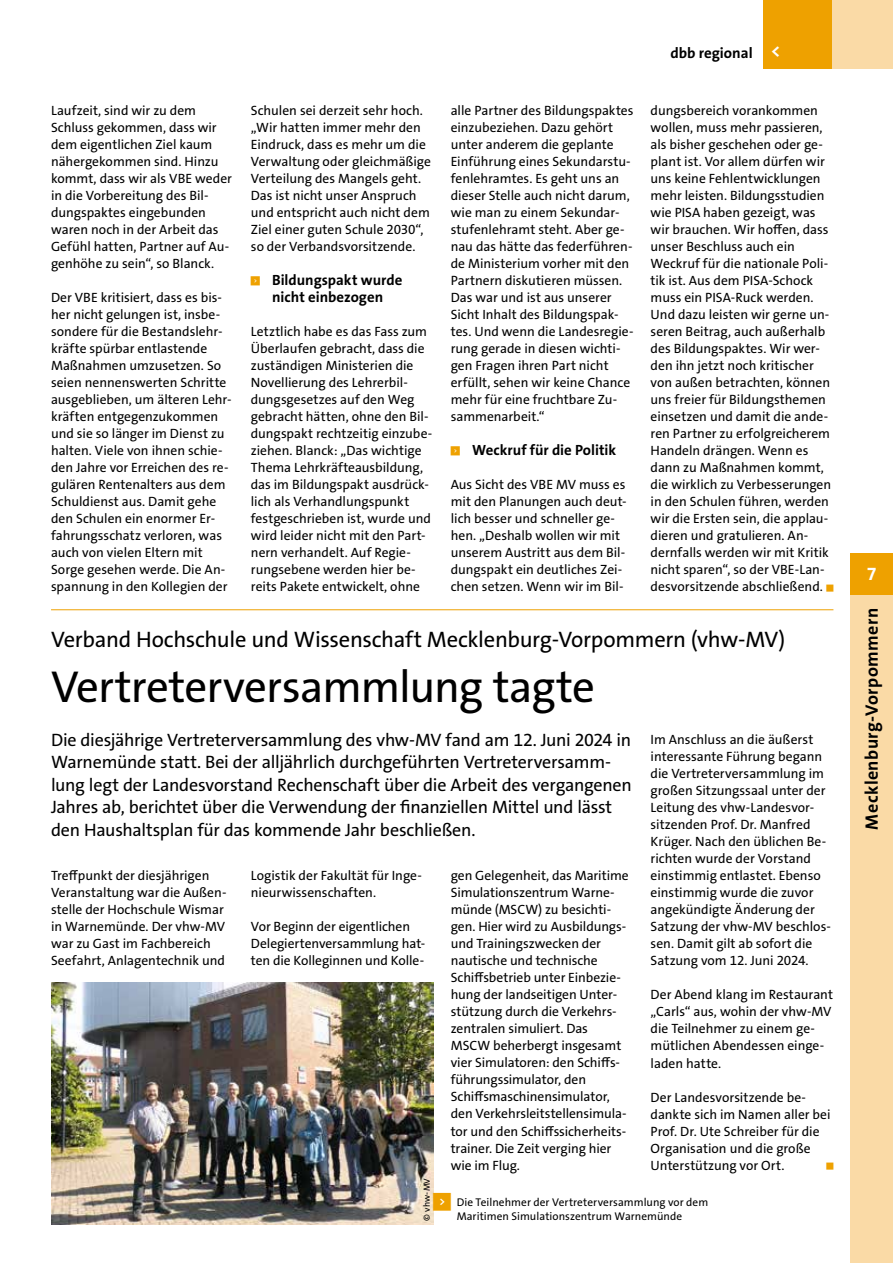
<style>
.page{position:relative;width:893px;height:1263px;background:#fff}
.page>*{position:absolute;margin:0;border:0;box-sizing:border-box;transform-origin:0 0}
.t1{font:98.85px "The Sans Os F";color:#eea100;scale:.13 1}
.t2{font:45px "The Sans Os F";letter-spacing:-.025em;color:#000}
.t3{font:22.5px "The Sans Os F";letter-spacing:-.015em;color:#000}
.t4{font:18px/22.5px "The Sans Os F";letter-spacing:-.015em;color:#000}
.t5{font:700 18px "The Sans Os F";letter-spacing:.025em;color:#000}
.t6{font:700 18px "The Sans Os F";color:#fff}
.t7{font:700 15px "The Sans Os F";color:#000}
.t8{font:700 14.85px/17px "The Sans Os F";color:#000}
.t9{font:13.5px/17px "The Sans Os F";letter-spacing:-.005em;color:#000}
.t10{font:11.25px "The Sans Os F";letter-spacing:.005em;color:#000}
.t11{font:9px "The Sans Os F";color:#000}
.t12{font:5.85px "Top Numbers";color:#eea100}
.s1{font-size:18px;color:#fff}
.s2{font-family:"Top Numbers";color:#eea100}
</style>
<div class="page">
<img style="left:51px;top:982px;width:383px;height:243px">
<hr style="left:51px;top:609px;width:782px;height:1px;background:#eea100">
<div style="left:763px;top:0;width:130px;height:68px;background:#fadaa6"></div>
<div style="left:763px;top:0;width:68px;height:68px;background:#eea100"></div>
<div style="left:850px;top:553px;width:43px;height:42px;background:#eea100"></div>
<div style="left:850px;top:595px;width:43px;height:668px;background:#fadaa6"></div>
<p class="t9" style="left:51px;top:102px;width:182px">Laufzeit, sind wir zu dem<br>Schluss gekommen, dass wir dem eigentlichen Ziel kaum nähergekommen sind. Hinzu kommt, dass wir als VBE weder in die Vorbereitung des Bil&shy;dungspaktes eingebunden waren noch in der Arbeit das<br>Gefühl hatten, Partner auf Au&shy;genhöhe zu sein“, so Blanck.</p>
<p class="t9" style="left:51px;top:289px;width:182px">Der VBE kritisiert, dass es bis&shy;her nicht gelungen ist, insbe&shy;sondere für die Bestandslehr&shy;kräfte spürbar entlastende<br>Maßnahmen umzusetzen. So seien nennenswerten Schritte ausgeblieben, um älteren Lehr&shy;kräften entgegenzukommen und sie so länger im Dienst zu halten. Viele von ihnen schie&shy;den Jahre vor Erreichen des re&shy;gulären Rentenalters aus dem<br>Schuldienst aus. Damit gehe den Schulen ein enormer Er&shy;fahrungsschatz verloren, was auch von vielen Eltern mit<br>Sorge gesehen werde. Die An&shy;spannung in den Kollegien der</p>
<p class="t9" style="left:251px;top:102px;width:182px">Schulen sei derzeit sehr hoch. „Wir hatten immer mehr den<br>Eindruck, dass es mehr um die<br>Verwaltung oder gleichmäßige<br>Verteilung des Mangels geht.<br>Das ist nicht unser Anspruch und entspricht auch nicht dem<br>Ziel einer guten Schule 2030“, so der Verbandsvorsitzende.</p>
<p class="t12" style="left:251px;top:276px;width:11px">&lt;</p>
<p class="t8" style="left:272px;top:272px;width:132px">Bildungspakt wurde nicht einbezogen</p>
<p class="t9" style="left:251px;top:323px;width:183px">Letztlich habe es das Fass zum<br>Überlaufen gebracht, dass die zuständigen Ministerien die<br>Novellierung des Lehrerbil&shy;dungsgesetzes auf den Weg gebracht hätten, ohne den Bil&shy;dungspakt rechtzeitig einzube&shy;ziehen. Blanck: „Das wichtige<br>Thema Lehrkräfteausbildung, das im Bildungspakt ausdrück&shy;lich als Verhandlungspunkt festgeschrieben ist, wurde und wird leider nicht mit den Part&shy;nern verhandelt. Auf Regie&shy;rungsebene werden hier be&shy;reits Pakete entwickelt, ohne</p>
<p class="t9" style="left:451px;top:102px;width:184px">alle Partner des Bildungspaktes einzubeziehen. Dazu gehört unter anderem die geplante<br>Einführung eines Sekundarstu&shy;fenlehramtes. Es geht uns an dieser Stelle auch nicht darum, wie man zu einem Sekundar&shy;stufenlehramt steht. Aber ge&shy;nau das hätte das federführen&shy;de Ministerium vorher mit den<br>Partnern diskutieren müssen.<br>Das war und ist aus unserer<br>Sicht Inhalt des Bildungspak&shy;tes. Und wenn die Landesregie&shy;rung gerade in diesen wichti&shy;gen Fragen ihren Part nicht erfüllt, sehen wir keine Chance mehr für eine fruchtbare Zu&shy;sammenarbeit.“</p>
<p class="t12" style="left:451px;top:446px;width:11px">&lt;</p>
<p class="t8" style="left:472px;top:442px;width:146px">Weckruf für die Politik</p>
<p class="t9" style="left:451px;top:476px;width:178px">Aus Sicht des VBE MV muss es mit den Planungen auch deut&shy;lich besser und schneller ge&shy;hen. „Deshalb wollen wir mit unserem Austritt aus dem Bil&shy;dungspakt ein deutliches Zei&shy;chen setzen. Wenn wir im Bil-</p>
<p class="t7" style="left:670px;top:44px;width:112px">dbb regional <span class="s1">&lt;</span></p>
<p class="t9" style="left:651px;top:102px;width:182px">dungsbereich vorankommen wollen, muss mehr passieren, als bisher geschehen oder ge&shy;plant ist. Vor allem dürfen wir uns keine Fehlentwicklungen mehr leisten. Bildungsstudien wie PISA haben gezeigt, was wir brauchen. Wir hoffen, dass unser Beschluss auch ein<br>Weckruf für die nationale Poli&shy;tik ist. Aus dem PISA-Schock muss ein PISA-Ruck werden.<br>Und dazu leisten wir gerne un&shy;seren Beitrag, auch außerhalb des Bildungspaktes. Wir wer&shy;den ihn jetzt noch kritischer von außen betrachten, können uns freier für Bildungsthemen einsetzen und damit die ande&shy;ren Partner zu erfolgreicherem<br>Handeln drängen. Wenn es dann zu Maßnahmen kommt, die wirklich zu Verbesserungen in den Schulen führen, werden wir die Ersten sein, die applau&shy;dieren und gratulieren. An&shy;dernfalls werden wir mit Kritik nicht sparen“, so der VBE-Lan&shy;desvorsitzende abschließend.</p>
<h1 class="t1" style="left:826px;top:470px;width:56px">_</h1>
<h3 class="t3" style="left:51px;top:625px;width:736px">Verband Hochschule und Wissenschaft Mecklenburg-Vorpommern (vhw-MV)</h3>
<h2 class="t2" style="left:51px;top:658px;width:545px">Vertreterversammlung tagte</h2>
<p class="t4" style="left:51px;top:728px;width:582px">Die diesjährige Vertreterversammlung des vhw-MV fand am 12. Juni 2024 in Warnemünde statt. Bei der alljährlich durchgeführten Vertreterversamm&shy;lung legt der Landesvorstand Rechenschaft über die Arbeit des vergangenen Jahres ab, berichtet über die Verwendung der finanziellen Mittel und lässt den Haushaltsplan für das kommende Jahr beschließen.</p>
<p class="t9" style="left:51px;top:867px;width:177px">Treffpunkt der diesjährigen<br>Veranstaltung war die Außen&shy;stelle der Hochschule Wismar in Warnemünde. Der vhw-MV war zu Gast im Fachbereich<br>Seefahrt, Anlagentechnik und</p>
<p class="t9" style="left:251px;top:867px;width:171px">Logistik der Fakultät für Inge&shy;nieurwissenschaften.</p>
<p class="t9" style="left:651px;top:731px;width:182px">Im Anschluss an die äußerst interessante Führung begann die Vertreterversammlung im großen Sitzungssaal unter der<br>Leitung des vhw-Landesvor&shy;sitzenden Prof. Dr. Manfred<br>Krüger. Nach den üblichen Be&shy;richten wurde der Vorstand einstimmig entlastet. Ebenso einstimmig wurde die zuvor angekündigte Änderung der<br>Satzung der vhw-MV beschlos&shy;sen. Damit gilt ab sofort die<br>Satzung vom 12. Juni 2024.</p>
<p class="t9" style="left:651px;top:986px;width:184px">Der Abend klang im Restaurant „Carls“ aus, wohin der vhw-MV die Teilnehmer zu einem ge&shy;mütlichen Abendessen einge&shy;laden hatte.</p>
<p class="t9" style="left:651px;top:1088px;width:182px">Der Landesvorsitzende be&shy;dankte sich im Namen aller bei<br>Prof. Dr. Ute Schreiber für die<br>Organisation und die große<br>Unterstützung vor Ort.</p>
<p class="t9" style="left:451px;top:867px;width:179px">gen Gelegenheit, das Maritime<br>Simulationszentrum Warne&shy;münde (MSCW) zu besichti&shy;gen. Hier wird zu Ausbildungs&shy;und Trainingszwecken der nautische und technische<br>Schiffsbetrieb unter Einbezie&shy;hung der landseitigen Unter&shy;stützung durch die Verkehrs&shy;zentralen simuliert. Das<br>MSCW beherbergt insgesamt vier Simulatoren: den Schiffs&shy;führungssimulator, den<br>Schiffsmaschinensimulator, den Verkehrsleitstellensimula&shy;tor und den Schiffssicherheits&shy;trainer. Die Zeit verging hier wie im Flug.</p>
<p class="t9" style="left:251px;top:918px;width:176px">Vor Beginn der eigentlichen<br>Delegiertenversammlung hat&shy;ten die Kolleginnen und Kolle-</p>
<h1 class="t1" style="left:826px;top:1048px;width:56px">_</h1>
<p class="t11" style="left:421px;top:1220px;width:44px;rotate:-90deg">© vhw-MV</p>
<p class="t10" style="left:433px;top:1195px;width:277px"><span class="s2">&lt;</span> Die Teilnehmer der Vertreterversammlung vor dem</p>
<p class="t10" style="left:457px;top:1209px;width:227px">Maritimen Simulationszentrum Warnemünde</p>
<h3 class="t6" style="left:867px;top:562px;width:11px">7</h3>
<h3 class="t5" style="left:860px;top:829px;width:223px;rotate:-90deg">Mecklenburg-Vorpommern</h3>
</div>
